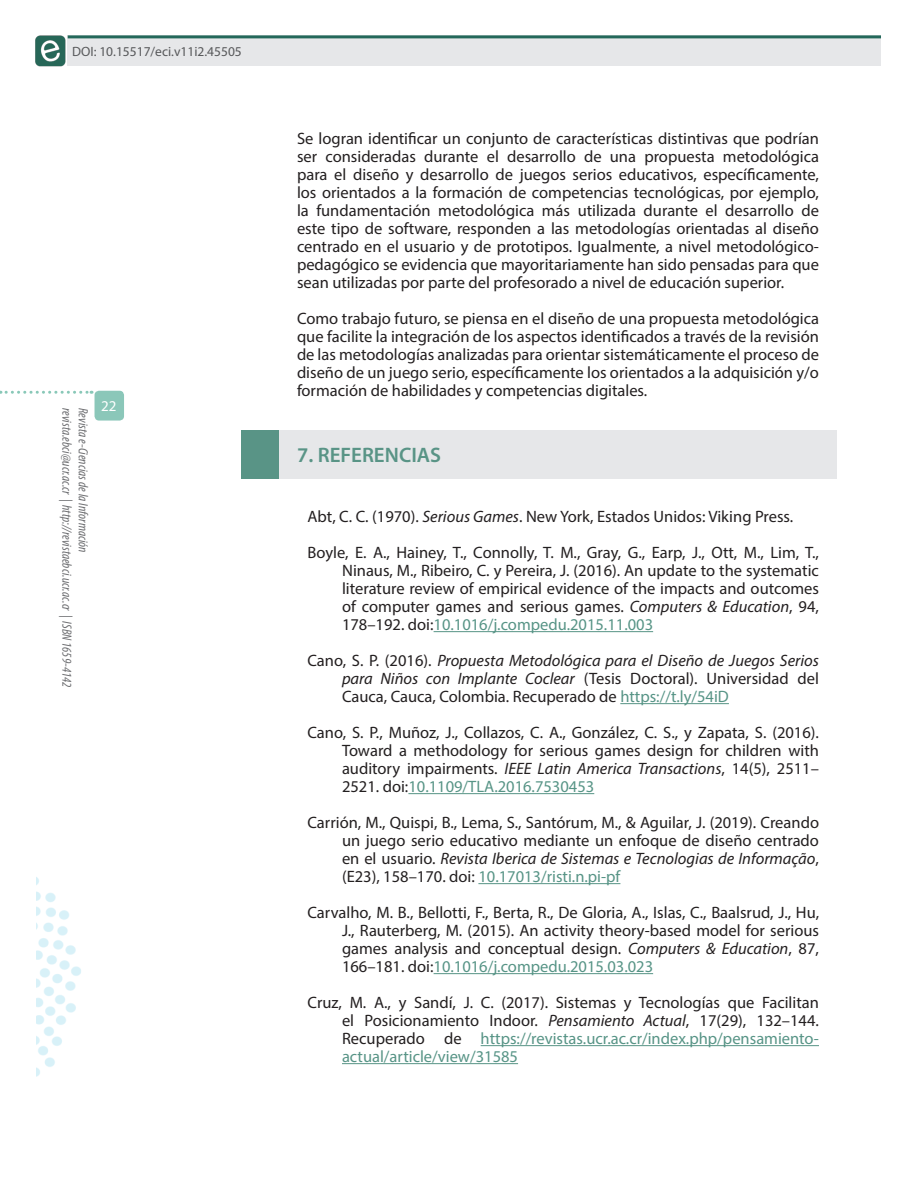
<style>
.page{position:relative;width:918px;height:1188px;background:#fff}
.page>*{position:absolute;margin:0;border:0;box-sizing:border-box;transform-origin:0 0}
.Encabezado_Nivel_1{font:600 21px "Myriad Pro";color:#599486}
.Referencias{font:16.5px/18px "Myriad Pro";color:#231f20;text-align:justify}
.Texto_simple{font:16.5px/18px "Myriad Pro";color:#231f20;text-align:justify}
.t1{font:15px "Myriad Pro";color:#fff}
.t2{font:italic condensed 13.5px "Myriad Pro";color:#6c6d70}
.t3{font:13.5px "Myriad Pro";color:#57585a}
.s1{font-style:italic}
.s2{color:#579486}
</style>
<div class="page">
<img style="left:35px;top:35px;width:33px;height:32px">
<div style="left:68px;top:35px;width:813px;height:31px;background:#e6e7e9"></div>
<hr style="left:68px;top:35px;width:813px;height:3px;background:#23685a">
<svg style="left:0;top:391px;width:92px;height:3px"></svg>
<div style="left:95px;top:391px;width:29px;height:30px;background:#8bc7b9;border-radius:4px"></div>
<img style="left:36px;top:877px;width:45px;height:200px">
<hr style="left:434px;top:631px;width:219px;height:1px;background:#579486">
<hr style="left:620px;top:703px;width:109px;height:1px;background:#579486">
<hr style="left:408px;top:793px;width:186px;height:1px;background:#579486">
<hr style="left:478px;top:883px;width:142px;height:1px;background:#579486">
<hr style="left:434px;top:973px;width:219px;height:1px;background:#579486">
<hr style="left:481px;top:1045px;width:338px;height:1px;background:#579486">
<hr style="left:342px;top:1063px;width:176px;height:1px;background:#579486">
<div style="left:242px;top:430px;width:37px;height:49px;background:#599486"></div>
<div style="left:279px;top:430px;width:558px;height:49px;background:#e6e7e9"></div>
<p class="t3" style="left:72px;top:43px;width:171px">DOI: 10.15517/eci.v11i2.45505</p>
<p class="t2" style="left:75px;top:408px;width:281px;rotate:90deg">revista.ebci@ucr.ac.cr | http://revistaebci.ucr.ac.cr | ISBN 1659-4142</p>
<p class="t2" style="left:91px;top:408px;width:146px;rotate:90deg">Revista e-Ciencias de la Información</p>
<p class="t1" style="left:101px;top:397px;width:17px">22</p>
<p class="Texto_simple" style="left:297px;top:129px;width:524px">Se logran identificar un conjunto de características distintivas que podrían ser consideradas durante el desarrollo de una propuesta metodológica para el diseño y desarrollo de juegos serios educativos, específicamente, los orientados a la formación de competencias tecnológicas, por ejemplo, la fundamentación metodológica más utilizada durante el desarrollo de este tipo de software, responden a las metodologías orientadas al diseño centrado en el usuario y de prototipos. Igualmente, a nivel metodológico&shy;pedagógico se evidencia que mayoritariamente han sido pensadas para que sean utilizadas por parte del profesorado a nivel de educación superior.</p>
<p class="Texto_simple" style="left:297px;top:309px;width:524px">Como trabajo futuro, se piensa en el diseño de una propuesta metodológica que facilite la integración de los aspectos identificados a través de la revisión de las metodologías analizadas para orientar sistemáticamente el proceso de diseño de un juego serio, específicamente los orientados a la adquisición y/o formación de habilidades y competencias digitales.</p>
<p class="Encabezado_Nivel_1" style="left:297px;top:441px;width:145px">7. REFERENCIAS</p>
<p class="Referencias" style="left:308px;top:507px;width:487px">Abt, C. C. (1970). <span class="s1">Serious Games</span>. New York, Estados Unidos: Viking Press.</p>
<p class="Referencias" style="left:342px;top:543px;width:479px;text-indent:-34px">Boyle, E. A., Hainey, T., Connolly, T. M., Gray, G., Earp, J., Ott, M., Lim, T., Ninaus, M., Ribeiro, C. y Pereira, J. (2016). An update to the systematic literature review of empirical evidence of the impacts and outcomes of computer games and serious games. <span class="s1">Computers &amp; Education</span>, 94, 178–192. doi:<span class="s2">10.1016/j.compedu.2015.11.003</span></p>
<p class="Referencias" style="left:342px;top:651px;width:478px;text-indent:-34px">Cano, S. P. (2016). <span class="s1">Propuesta Metodológica para el Diseño de Juegos Serios para Niños con Implante Coclear</span> (Tesis Doctoral). Universidad del Cauca, Cauca, Colombia. Recuperado de <span class="s2">https://t.ly/54iD</span></p>
<p class="Referencias" style="left:342px;top:723px;width:479px;text-indent:-34px">Cano, S. P., Muñoz, J., Collazos, C. A., González, C. S., y Zapata, S. (2016).<br>Toward a methodology for serious games design for children with auditory impairments. <span class="s1">IEEE Latin America Transactions</span>, 14(5), 2511– 2521. doi:<span class="s2">10.1109/TLA.2016.7530453</span></p>
<p class="Referencias" style="left:342px;top:813px;width:479px;text-indent:-34px">Carrión, M., Quispi, B., Lema, S., Santórum, M., &amp; Aguilar, J. (2019). Creando un juego serio educativo mediante un enfoque de diseño centrado en el usuario. <span class="s1">Revista Iberica de Sistemas e Tecnologias de Informação</span>, (E23), 158–170. doi: <span class="s2">10.17013/risti.n.pi-pf</span></p>
<p class="Referencias" style="left:342px;top:903px;width:479px;text-indent:-34px">Carvalho, M. B., Bellotti, F., Berta, R., De Gloria, A., Islas, C., Baalsrud, J., Hu, J., Rauterberg, M. (2015). An activity theory-based model for serious games analysis and conceptual design. <span class="s1">Computers &amp; Education</span>, 87, 166–181. doi:<span class="s2">10.1016/j.compedu.2015.03.023</span></p>
<p class="Referencias" style="left:342px;top:993px;width:479px;text-indent:-34px">Cruz, M. A., y Sandí, J. C. (2017). Sistemas y Tecnologías que Facilitan el Posicionamiento Indoor. <span class="s1">Pensamiento Actual</span>, 17(29), 132–144.<br>Recuperado de <span class="s2">https://revistas.ucr.ac.cr/index.php/pensamiento&shy;actual/article/view/31585</span></p>
</div>
